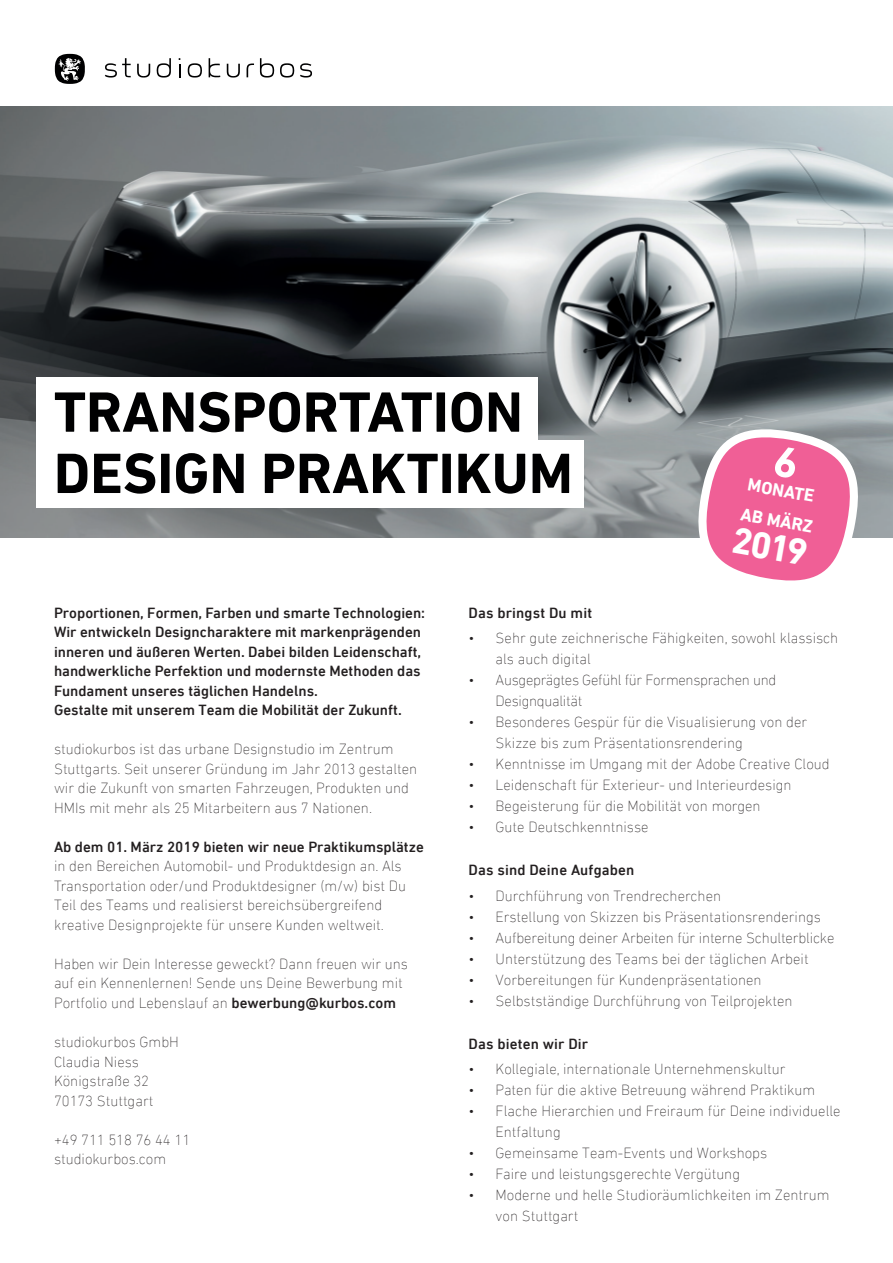
<style>
.page{position:relative;width:893px;height:1263px;background:#fff}
.page>*{position:absolute;margin:0;border:0;box-sizing:border-box;transform-origin:0 0}
.t1{font:700 57.75px/61.3px "DIN Next LT Pro";color:#000001}
.t2{font:700 37.8px "DIN Next LT Pro";color:#fff}
.t3{font:700 17.85px "DIN Next LT Pro";color:#fff}
.t4{font:200 15px/19.5px "DIN Next LT Pro";color:#231f20}
.t5{font:500 15px/19.5px "DIN Next LT Pro";color:#231f20}
.t6{font:200 15px/21px "DIN Next LT Pro";letter-spacing:-.02em;color:#231f20}
.s1{font-weight:500}
</style>
<div class="page">
<img style="left:0;top:106px;width:893px;height:432px">
<div style="left:36px;top:377px;width:502px;height:70px;background:#fff"></div>
<div style="left:36px;top:440px;width:548px;height:67px;background:#fff"></div>
<svg style="left:157px;top:58px;width:14px;height:20px"></svg>
<svg style="left:209px;top:58px;width:11px;height:19px"></svg>
<svg style="left:105px;top:58px;width:26px;height:20px"></svg>
<svg style="left:137px;top:64px;width:13px;height:14px"></svg>
<svg style="left:260px;top:58px;width:14px;height:20px"></svg>
<svg style="left:247px;top:64px;width:7px;height:13px"></svg>
<svg style="left:179px;top:58px;width:1px;height:19px"></svg>
<svg style="left:227px;top:64px;width:13px;height:14px"></svg>
<svg style="left:188px;top:63px;width:14px;height:15px"></svg>
<svg style="left:300px;top:63px;width:12px;height:15px"></svg>
<svg style="left:280px;top:63px;width:14px;height:15px"></svg>
<svg style="left:55px;top:54px;width:30px;height:30px"></svg>
<svg style="left:693px;top:419px;width:170px;height:162px"></svg>
<h1 class="t1" style="left:54px;top:381px;width:520px">TRANSPORTATION<br>DESIGN PRAKTIKUM</h1>
<p class="t3" style="left:750px;top:474px;width:69px;rotate:10deg">MONATE</p>
<p class="t3" style="left:743px;top:504px;width:74px;rotate:10deg">AB MÄRZ</p>
<h2 class="t2" style="left:736px;top:518px;width:78px;rotate:10deg">2019</h2>
<p class="t5" style="left:54px;top:603px;width:373px">Proportionen, Formen, Farben und smarte Technologien:<br>Wir entwickeln Designcharaktere mit markenprägenden inneren und äußeren Werten. Dabei bilden Leidenschaft, handwerkliche Perfektion und modernste Methoden das Fundament unseres täglichen Handelns.<br>Gestalte mit unserem Team die Mobilität der Zukunft.</p>
<p class="t4" style="left:54px;top:739px;width:365px">studiokurbos ist das urbane Designstudio im Zentrum Stuttgarts. Seit unserer Gründung im Jahr 2013 gestalten wir die Zukunft von smarten Fahrzeugen, Produkten und HMIs mit mehr als 25 Mitarbeitern aus 7 Nationen.</p>
<p class="t5" style="left:54px;top:837px;width:371px">Ab dem 01. März 2019 bieten wir neue Praktikumsplätze</p>
<p class="t4" style="left:54px;top:856px;width:354px">in den Bereichen Automobil- und Produktdesign an. Als Transportation oder/und Produktdesigner (m/w) bist Du Teil des Teams und realisierst bereichsübergreifend kreative Designprojekte für unsere Kunden weltweit.</p>
<p class="t4" style="left:54px;top:954px;width:356px">Haben wir Dein Interesse geweckt? Dann freuen wir uns auf ein Kennenlernen! Sende uns Deine Bewerbung mit<br>Portfolio und Lebenslauf an <span class="s1">bewerbung@kurbos.com</span></p>
<p class="t4" style="left:54px;top:1032px;width:127px">studiokurbos GmbH<br>Claudia Niess<br>Königstraße 32<br>70173 Stuttgart</p>
<p class="t4" style="left:54px;top:1129px;width:138px">+49 711 518 76 44 11 studiokurbos.com</p>
<p class="t5" style="left:469px;top:603px;width:125px">Das bringst Du mit</p>
<p class="t4" style="left:496px;top:627px;width:344px;line-height:21px;text-indent:-27px">• Sehr gute zeichnerische Fähigkeiten, sowohl klassisch als auch digital</p>
<p class="t6" style="left:496px;top:669px;width:282px;text-indent:-27px">• Ausgeprägtes Gefühl für Formensprachen und<br>Designqualität</p>
<p class="t4" style="left:496px;top:711px;width:313px;line-height:21px;text-indent:-27px">• Besonderes Gespür für die Visualisierung von der<br>Skizze bis zum Präsentationsrendering</p>
<p class="t4" style="left:469px;top:754px;width:363px">• Kenntnisse im Umgang mit der Adobe Creative Cloud</p>
<p class="t4" style="left:469px;top:775px;width:325px">• Leidenschaft für Exterieur- und Interieurdesign</p>
<p class="t4" style="left:469px;top:796px;width:294px">• Begeisterung für die Mobilität von morgen</p>
<p class="t4" style="left:469px;top:817px;width:181px">• Gute Deutschkenntnisse</p>
<p class="t5" style="left:469px;top:860px;width:167px">Das sind Deine Aufgaben</p>
<p class="t4" style="left:469px;top:886px;width:254px">• Durchführung von Trendrecherchen</p>
<p class="t4" style="left:469px;top:907px;width:354px">• Erstellung von Skizzen bis Präsentationsrenderings</p>
<p class="t4" style="left:469px;top:928px;width:367px">• Aufbereitung deiner Arbeiten für interne Schulterblicke</p>
<p class="t4" style="left:469px;top:949px;width:341px">• Unterstützung des Teams bei der täglichen Arbeit</p>
<p class="t4" style="left:469px;top:970px;width:295px">• Vorbereitungen für Kundenpräsentationen</p>
<p class="t4" style="left:469px;top:991px;width:325px">• Selbstständige Durchführung von Teilprojekten</p>
<p class="t5" style="left:469px;top:1034px;width:121px">Das bieten wir Dir</p>
<p class="t4" style="left:469px;top:1059px;width:318px">• Kollegiale, internationale Unternehmenskultur</p>
<p class="t4" style="left:469px;top:1080px;width:348px">• Paten für die aktive Betreuung während Praktikum</p>
<p class="t4" style="left:496px;top:1100px;width:346px;line-height:21px;text-indent:-27px">• Flache Hierarchien und Freiraum für Deine individuelle<br>Entfaltung</p>
<p class="t4" style="left:469px;top:1143px;width:300px">• Gemeinsame Team-Events und Workshops</p>
<p class="t4" style="left:469px;top:1164px;width:273px">• Faire und leistungsgerechte Vergütung</p>
<p class="t4" style="left:496px;top:1184px;width:336px;line-height:21px;text-indent:-27px">• Moderne und helle Studioräumlichkeiten im Zentrum von Stuttgart</p>
</div>
